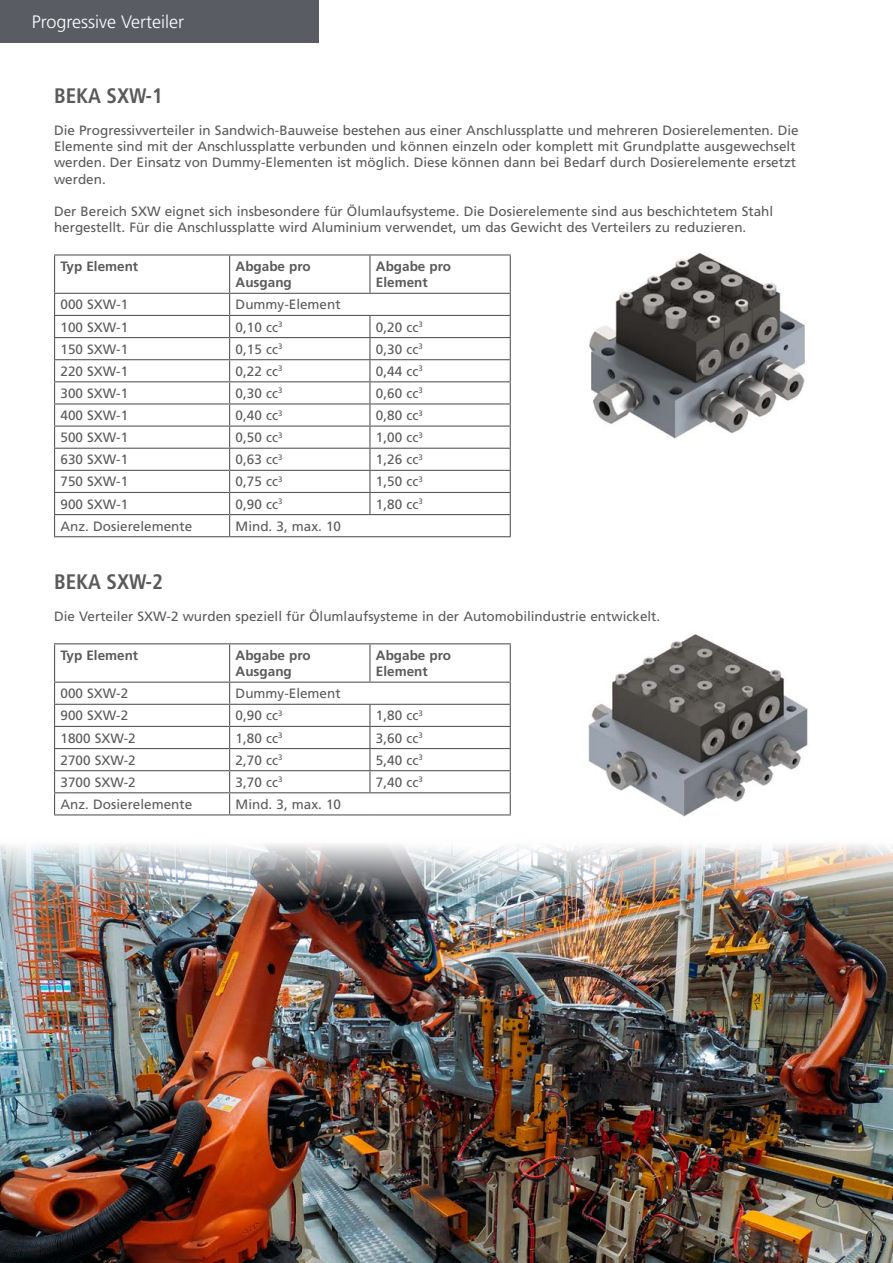
<style>
.page{position:relative;width:893px;height:1263px;background:#fff}
.page>*{position:absolute;margin:0;border:0;box-sizing:border-box;transform-origin:0 0}
.t1{font:700 condensed 21px "Frutiger LT Std";color:#5a5a59}
.t2{font:300 18px "Frutiger LT Std";color:#fff}
.t3{font:13.5px/16.2px "Frutiger LT Std";color:#5a5a59}
.t4{font:700 13.5px/16.2px "Frutiger LT Std";color:#5a5a59}
</style>
<div class="page">
<hr style="left:54px;top:254px;width:176px;height:2px;background:#5a5a59">
<hr style="left:54px;top:256px;width:1px;height:37px;background:#5a5a59">
<hr style="left:230px;top:254px;width:140px;height:2px;background:#5a5a59">
<hr style="left:229px;top:256px;width:1px;height:37px;background:#5a5a59">
<hr style="left:370px;top:254px;width:141px;height:2px;background:#5a5a59">
<hr style="left:369px;top:256px;width:1px;height:37px;background:#5a5a59">
<hr style="left:510px;top:256px;width:1px;height:37px;background:#5a5a59">
<hr style="left:54px;top:293px;width:176px;height:1px;background:#5a5a59">
<hr style="left:230px;top:293px;width:140px;height:1px;background:#5a5a59">
<hr style="left:370px;top:293px;width:141px;height:1px;background:#5a5a59">
<hr style="left:54px;top:315px;width:176px;height:1px;background:#5a5a59">
<hr style="left:230px;top:315px;width:140px;height:1px;background:#5a5a59">
<hr style="left:370px;top:315px;width:141px;height:1px;background:#5a5a59">
<hr style="left:54px;top:337px;width:176px;height:1px;background:#5a5a59">
<hr style="left:230px;top:337px;width:140px;height:1px;background:#5a5a59">
<hr style="left:370px;top:337px;width:141px;height:1px;background:#5a5a59">
<hr style="left:54px;top:359px;width:176px;height:1px;background:#5a5a59">
<hr style="left:230px;top:359px;width:140px;height:1px;background:#5a5a59">
<hr style="left:370px;top:359px;width:141px;height:1px;background:#5a5a59">
<hr style="left:54px;top:381px;width:176px;height:1px;background:#5a5a59">
<hr style="left:230px;top:381px;width:140px;height:1px;background:#5a5a59">
<hr style="left:370px;top:381px;width:141px;height:1px;background:#5a5a59">
<hr style="left:54px;top:403px;width:176px;height:1px;background:#5a5a59">
<hr style="left:230px;top:403px;width:140px;height:1px;background:#5a5a59">
<hr style="left:370px;top:403px;width:141px;height:1px;background:#5a5a59">
<hr style="left:54px;top:425px;width:176px;height:2px;background:#5a5a59">
<hr style="left:230px;top:425px;width:140px;height:2px;background:#5a5a59">
<hr style="left:370px;top:425px;width:141px;height:2px;background:#5a5a59">
<hr style="left:54px;top:448px;width:176px;height:1px;background:#5a5a59">
<hr style="left:230px;top:448px;width:140px;height:1px;background:#5a5a59">
<hr style="left:370px;top:448px;width:141px;height:1px;background:#5a5a59">
<hr style="left:54px;top:470px;width:176px;height:1px;background:#5a5a59">
<hr style="left:230px;top:470px;width:140px;height:1px;background:#5a5a59">
<hr style="left:370px;top:470px;width:141px;height:1px;background:#5a5a59">
<hr style="left:54px;top:492px;width:176px;height:1px;background:#5a5a59">
<hr style="left:230px;top:492px;width:140px;height:1px;background:#5a5a59">
<hr style="left:370px;top:492px;width:141px;height:1px;background:#5a5a59">
<svg style="left:369px;top:316px;width:1px;height:198px"></svg>
<hr style="left:54px;top:514px;width:176px;height:1px;background:#5a5a59">
<svg style="left:54px;top:294px;width:1px;height:242px"></svg>
<hr style="left:230px;top:514px;width:140px;height:1px;background:#5a5a59">
<svg style="left:229px;top:294px;width:1px;height:242px"></svg>
<hr style="left:370px;top:514px;width:141px;height:1px;background:#5a5a59">
<svg style="left:510px;top:294px;width:1px;height:242px"></svg>
<hr style="left:54px;top:536px;width:176px;height:1px;background:#5a5a59">
<hr style="left:230px;top:536px;width:140px;height:1px;background:#5a5a59">
<hr style="left:370px;top:536px;width:141px;height:1px;background:#5a5a59">
<hr style="left:54px;top:643px;width:176px;height:1px;background:#5a5a59">
<hr style="left:54px;top:644px;width:1px;height:38px;background:#5a5a59">
<hr style="left:230px;top:643px;width:140px;height:1px;background:#5a5a59">
<hr style="left:229px;top:644px;width:1px;height:38px;background:#5a5a59">
<hr style="left:370px;top:643px;width:141px;height:1px;background:#5a5a59">
<hr style="left:369px;top:644px;width:1px;height:38px;background:#5a5a59">
<hr style="left:510px;top:644px;width:1px;height:38px;background:#5a5a59">
<hr style="left:54px;top:682px;width:176px;height:1px;background:#5a5a59">
<hr style="left:230px;top:682px;width:140px;height:1px;background:#5a5a59">
<hr style="left:370px;top:682px;width:141px;height:1px;background:#5a5a59">
<hr style="left:54px;top:704px;width:176px;height:1px;background:#5a5a59">
<hr style="left:230px;top:704px;width:140px;height:1px;background:#5a5a59">
<hr style="left:370px;top:704px;width:141px;height:1px;background:#5a5a59">
<hr style="left:54px;top:726px;width:176px;height:1px;background:#5a5a59">
<hr style="left:230px;top:726px;width:140px;height:1px;background:#5a5a59">
<hr style="left:370px;top:726px;width:141px;height:1px;background:#5a5a59">
<hr style="left:54px;top:748px;width:176px;height:1px;background:#5a5a59">
<hr style="left:230px;top:748px;width:140px;height:1px;background:#5a5a59">
<hr style="left:370px;top:748px;width:141px;height:1px;background:#5a5a59">
<hr style="left:54px;top:770px;width:176px;height:1px;background:#5a5a59">
<hr style="left:230px;top:770px;width:140px;height:1px;background:#5a5a59">
<hr style="left:370px;top:770px;width:141px;height:1px;background:#5a5a59">
<svg style="left:369px;top:705px;width:1px;height:87px"></svg>
<hr style="left:54px;top:792px;width:176px;height:1px;background:#5a5a59">
<svg style="left:54px;top:683px;width:1px;height:131px"></svg>
<hr style="left:230px;top:792px;width:140px;height:1px;background:#5a5a59">
<svg style="left:229px;top:683px;width:1px;height:131px"></svg>
<hr style="left:370px;top:792px;width:141px;height:1px;background:#5a5a59">
<svg style="left:510px;top:683px;width:1px;height:131px"></svg>
<hr style="left:54px;top:814px;width:176px;height:1px;background:#5a5a59">
<hr style="left:230px;top:814px;width:140px;height:1px;background:#5a5a59">
<hr style="left:370px;top:814px;width:141px;height:1px;background:#5a5a59">
<div style="left:0;top:0;width:319px;height:43px;background:#5a5c63"></div>
<img style="left:588px;top:252px;width:217px;height:187px">
<img style="left:588px;top:634px;width:220px;height:183px">
<img style="left:0;top:844px;width:893px;height:419px">
<h2 class="t2" style="left:32px;top:12px;width:154px">Progressive Verteiler</h2>
<h1 class="t1" style="left:54px;top:83px;width:111px">BEKA SXW-1</h1>
<p class="t3" style="left:54px;top:122px;width:746px">Die Progressivverteiler in Sandwich-Bauweise bestehen aus einer Anschlussplatte und mehreren Dosierelementen. Die Elemente sind mit der Anschlussplatte verbunden und können einzeln oder komplett mit Grundplatte ausgewechselt werden. Der Einsatz von Dummy-Elementen ist möglich. Diese können dann bei Bedarf durch Dosierelemente ersetzt werden.</p>
<p class="t3" style="left:54px;top:203px;width:721px">Der Bereich SXW eignet sich insbesondere für Ölumlaufsysteme. Die Dosierelemente sind aus beschichtetem Stahl hergestellt. Für die Anschlussplatte wird Aluminium verwendet, um das Gewicht des Verteilers zu reduzieren.</p>
<p class="t4" style="left:61px;top:258px;width:79px">Typ Element</p>
<p class="t4" style="left:236px;top:258px;width:77px">Abgabe pro<br>Ausgang</p>
<p class="t4" style="left:376px;top:258px;width:77px">Abgabe pro<br>Element</p>
<p class="t3" style="left:61px;top:297px;width:69px">000 SXW-1</p>
<p class="t3" style="left:236px;top:297px;width:107px">Dummy-Element</p>
<p class="t3" style="left:61px;top:319px;width:69px">100 SXW-1</p>
<p class="t3" style="left:236px;top:319px;width:48px">0,10 cc<sup>3</sup></p>
<p class="t3" style="left:376px;top:319px;width:48px">0,20 cc<sup>3</sup></p>
<p class="t3" style="left:61px;top:341px;width:69px">150 SXW-1</p>
<p class="t3" style="left:236px;top:341px;width:48px">0,15 cc<sup>3</sup></p>
<p class="t3" style="left:376px;top:341px;width:48px">0,30 cc<sup>3</sup></p>
<p class="t3" style="left:61px;top:363px;width:69px">220 SXW-1</p>
<p class="t3" style="left:236px;top:363px;width:48px">0,22 cc<sup>3</sup></p>
<p class="t3" style="left:376px;top:363px;width:48px">0,44 cc<sup>3</sup></p>
<p class="t3" style="left:61px;top:385px;width:69px">300 SXW-1</p>
<p class="t3" style="left:236px;top:385px;width:48px">0,30 cc<sup>3</sup></p>
<p class="t3" style="left:376px;top:385px;width:48px">0,60 cc<sup>3</sup></p>
<p class="t3" style="left:61px;top:407px;width:69px">400 SXW-1</p>
<p class="t3" style="left:236px;top:407px;width:48px">0,40 cc<sup>3</sup></p>
<p class="t3" style="left:376px;top:407px;width:48px">0,80 cc<sup>3</sup></p>
<p class="t3" style="left:61px;top:429px;width:69px">500 SXW-1</p>
<p class="t3" style="left:236px;top:429px;width:48px">0,50 cc<sup>3</sup></p>
<p class="t3" style="left:376px;top:429px;width:48px">1,00 cc<sup>3</sup></p>
<p class="t3" style="left:61px;top:452px;width:69px">630 SXW-1</p>
<p class="t3" style="left:236px;top:452px;width:48px">0,63 cc<sup>3</sup></p>
<p class="t3" style="left:376px;top:452px;width:48px">1,26 cc<sup>3</sup></p>
<p class="t3" style="left:61px;top:474px;width:69px">750 SXW-1</p>
<p class="t3" style="left:236px;top:474px;width:48px">0,75 cc<sup>3</sup></p>
<p class="t3" style="left:376px;top:474px;width:48px">1,50 cc<sup>3</sup></p>
<p class="t3" style="left:61px;top:496px;width:69px">900 SXW-1</p>
<p class="t3" style="left:236px;top:496px;width:48px">0,90 cc<sup>3</sup></p>
<p class="t3" style="left:376px;top:496px;width:48px">1,80 cc<sup>3</sup></p>
<p class="t3" style="left:61px;top:518px;width:133px">Anz. Dosierelemente</p>
<p class="t3" style="left:236px;top:518px;width:107px">Mind. 3, max. 10</p>
<h1 class="t1" style="left:54px;top:569px;width:111px">BEKA SXW-2</h1>
<p class="t3" style="left:54px;top:608px;width:608px">Die Verteiler SXW-2 wurden speziell für Ölumlaufsysteme in der Automobilindustrie entwickelt.</p>
<p class="t4" style="left:61px;top:647px;width:79px">Typ Element</p>
<p class="t4" style="left:236px;top:647px;width:77px">Abgabe pro<br>Ausgang</p>
<p class="t4" style="left:376px;top:647px;width:77px">Abgabe pro<br>Element</p>
<p class="t3" style="left:61px;top:685px;width:69px">000 SXW-2</p>
<p class="t3" style="left:236px;top:685px;width:107px">Dummy-Element</p>
<p class="t3" style="left:61px;top:708px;width:69px">900 SXW-2</p>
<p class="t3" style="left:236px;top:708px;width:48px">0,90 cc<sup>3</sup></p>
<p class="t3" style="left:376px;top:708px;width:48px">1,80 cc<sup>3</sup></p>
<p class="t3" style="left:61px;top:730px;width:77px">1800 SXW-2</p>
<p class="t3" style="left:236px;top:730px;width:48px">1,80 cc<sup>3</sup></p>
<p class="t3" style="left:376px;top:730px;width:48px">3,60 cc<sup>3</sup></p>
<p class="t3" style="left:61px;top:752px;width:77px">2700 SXW-2</p>
<p class="t3" style="left:236px;top:752px;width:48px">2,70 cc<sup>3</sup></p>
<p class="t3" style="left:376px;top:752px;width:48px">5,40 cc<sup>3</sup></p>
<p class="t3" style="left:61px;top:774px;width:77px">3700 SXW-2</p>
<p class="t3" style="left:236px;top:774px;width:48px">3,70 cc<sup>3</sup></p>
<p class="t3" style="left:376px;top:774px;width:48px">7,40 cc<sup>3</sup></p>
<p class="t3" style="left:61px;top:796px;width:133px">Anz. Dosierelemente</p>
<p class="t3" style="left:236px;top:796px;width:107px">Mind. 3, max. 10</p>
</div>
